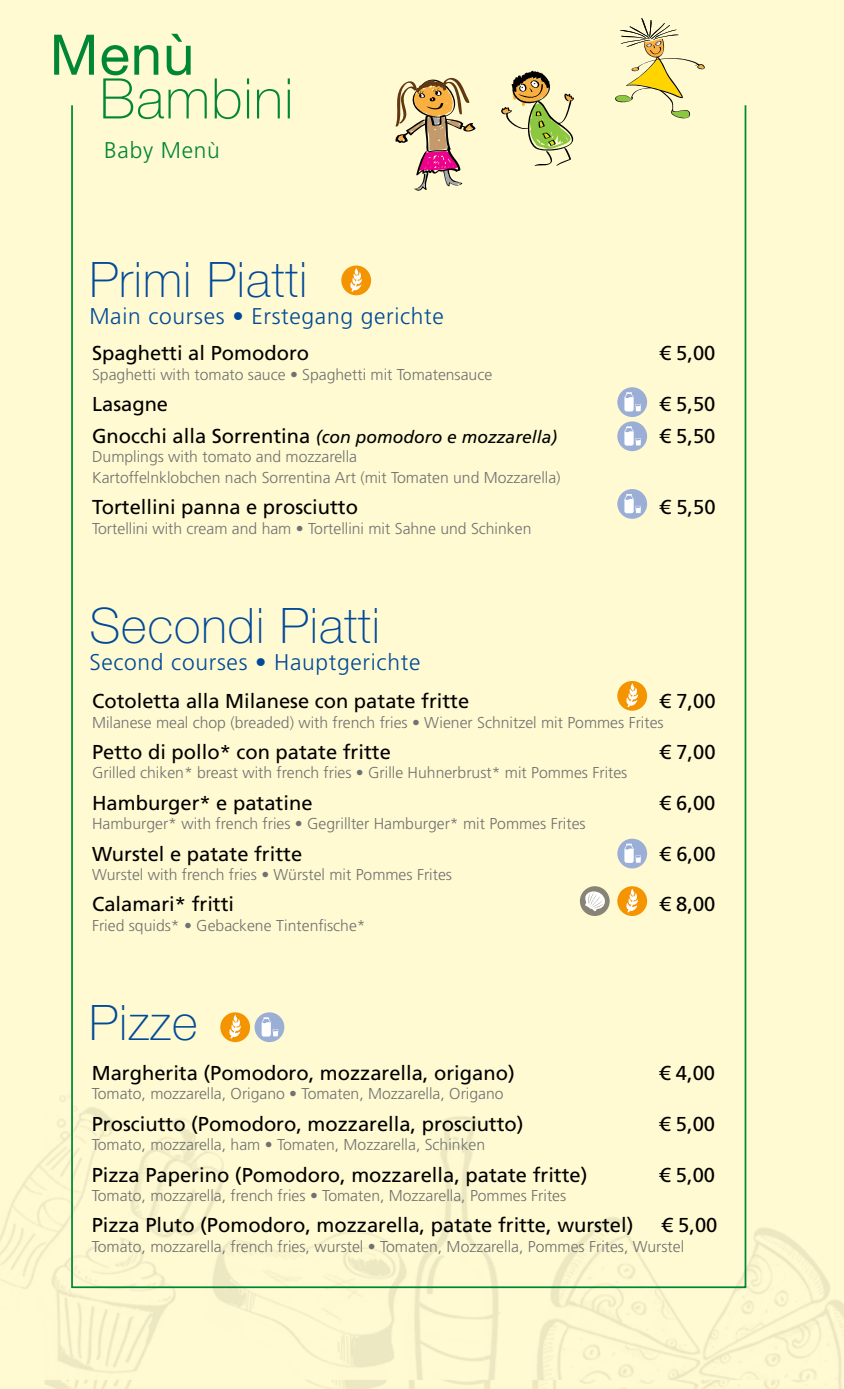
<style>
.page{position:relative;width:844px;height:1389px;background:#fff}
.page>*{position:absolute;margin:0;border:0;box-sizing:border-box;transform-origin:0 0}
.t1{font:100 56px "Helvetica Neue LT Std";letter-spacing:.02em;color:#008736}
.t2{font:56px "Helvetica Neue LT Std";color:#008736}
.t3{font:100 49px "Helvetica Neue LT Std";letter-spacing:.02em;color:#004a99}
.t4{font:300 22.75px "Frutiger LT Std";letter-spacing:.03em;color:#004a99}
.t5{font:300 22.75px "Frutiger LT Std";letter-spacing:.03em;color:#008736}
.t6{font:20.12px "Frutiger LT Std";color:#000}
.t7{font:italic 17.5px "Frutiger LT Std";color:#000}
.t8{font:300 15.75px/21px "Frutiger LT Std";color:#707172}
.s1{font-style:normal;font-size:20.12px}
</style>
<div class="page">
<div style="left:0;top:0;width:843px;height:1389px;background:#fffad1"></div>
<svg style="left:395px;top:78px;width:81px;height:113px"></svg>
<svg style="left:501px;top:70px;width:73px;height:96px"></svg>
<svg style="left:615px;top:18px;width:90px;height:101px"></svg>
<div style="left:341px;top:266px;width:30px;height:29px;background:#f39400;border-radius:50%"></div>
<svg style="left:350px;top:268px;width:12px;height:24px"></svg>
<div style="left:617px;top:681px;width:30px;height:30px;background:#f39400;border-radius:50%"></div>
<svg style="left:626px;top:683px;width:12px;height:24px"></svg>
<div style="left:220px;top:1012px;width:30px;height:30px;background:#f39400;border-radius:50%"></div>
<svg style="left:229px;top:1015px;width:12px;height:24px"></svg>
<div style="left:617px;top:387px;width:30px;height:30px;background:#9baed6;border-radius:50%"></div>
<svg style="left:624px;top:392px;width:17px;height:19px"></svg>
<div style="left:617px;top:421px;width:30px;height:30px;background:#9baed6;border-radius:50%"></div>
<svg style="left:624px;top:426px;width:17px;height:20px"></svg>
<div style="left:617px;top:489px;width:30px;height:30px;background:#9baed6;border-radius:50%"></div>
<svg style="left:624px;top:494px;width:17px;height:19px"></svg>
<div style="left:617px;top:839px;width:30px;height:29px;background:#9baed6;border-radius:50%"></div>
<svg style="left:624px;top:844px;width:17px;height:19px"></svg>
<div style="left:254px;top:1012px;width:30px;height:30px;background:#9baed6;border-radius:50%"></div>
<svg style="left:261px;top:1017px;width:17px;height:20px"></svg>
<div style="left:617px;top:886px;width:30px;height:30px;background:#f39400;border-radius:50%"></div>
<svg style="left:626px;top:888px;width:12px;height:25px"></svg>
<svg style="left:579px;top:886px;width:30px;height:30px"></svg>
<svg style="left:584px;top:891px;width:21px;height:21px"></svg>
<h1 class="t2" style="left:50px;top:21px;width:146px">Menù</h1>
<h1 class="t1" style="left:100px;top:67px;width:195px">Bambini</h1>
<h3 class="t5" style="left:104px;top:138px;width:117px">Baby Menù</h3>
<h2 class="t3" style="left:89px;top:252px;width:219px">Primi Piatti</h2>
<h3 class="t4" style="left:89px;top:304px;width:356px">Main courses • Erstegang gerichte</h3>
<p class="t6" style="left:92px;top:342px;width:218px">Spaghetti al Pomodoro</p>
<p class="t6" style="left:659px;top:342px;width:57px">€ 5,00</p>
<p class="t8" style="left:92px;top:364px;width:401px">Spaghetti with tomato sauce • Spaghetti mit Tomatensauce</p>
<p class="t6" style="left:92px;top:392px;width:78px">Lasagne</p>
<p class="t6" style="left:659px;top:392px;width:57px">€ 5,50</p>
<p class="t7" style="left:92px;top:426px;width:466px"><span class="s1">Gnocchi alla Sorrentina</span> (con pomodoro e mozzarella)</p>
<p class="t6" style="left:659px;top:424px;width:57px">€ 5,50</p>
<p class="t8" style="left:92px;top:446px;width:470px">Dumplings with tomato and mozzarella<br>Kartoffelnklobchen nach Sorrentina Art (mit Tomaten und Mozzarella)</p>
<p class="t6" style="left:92px;top:496px;width:267px">Tortellini panna e prosciutto</p>
<p class="t6" style="left:659px;top:496px;width:57px">€ 5,50</p>
<p class="t8" style="left:92px;top:518px;width:441px">Tortellini with cream and ham • Tortellini mit Sahne und Schinken</p>
<h2 class="t3" style="left:89px;top:597px;width:292px">Secondi Piatti</h2>
<h3 class="t4" style="left:89px;top:649px;width:332px">Second courses • Hauptgerichte</h3>
<p class="t6" style="left:92px;top:690px;width:378px">Cotoletta alla Milanese con patate fritte</p>
<p class="t6" style="left:659px;top:690px;width:57px">€ 7,00</p>
<p class="t8" style="left:92px;top:712px;width:573px">Milanese meal chop (breaded) with french fries • Wiener Schnitzel mit Pommes Frites</p>
<p class="t6" style="left:92px;top:740px;width:300px">Petto di pollo* con patate fritte</p>
<p class="t6" style="left:659px;top:740px;width:57px">€ 7,00</p>
<p class="t8" style="left:92px;top:763px;width:536px">Grilled chiken* breast with french fries • Grille Huhnerbrust* mit Pommes Frites</p>
<p class="t6" style="left:92px;top:791px;width:222px">Hamburger* e patatine</p>
<p class="t6" style="left:659px;top:791px;width:57px">€ 6,00</p>
<p class="t8" style="left:92px;top:814px;width:495px">Hamburger* with french fries • Gegrillter Hamburger* mit Pommes Frites</p>
<p class="t6" style="left:92px;top:842px;width:212px">Wurstel e patate fritte</p>
<p class="t6" style="left:659px;top:842px;width:57px">€ 6,00</p>
<p class="t8" style="left:92px;top:864px;width:361px">Wurstel with french fries • Würstel mit Pommes Frites</p>
<p class="t6" style="left:92px;top:893px;width:144px">Calamari* fritti</p>
<p class="t6" style="left:659px;top:893px;width:57px">€ 8,00</p>
<p class="t8" style="left:92px;top:915px;width:275px">Fried squids* • Gebackene Tintenfische*</p>
<h2 class="t3" style="left:89px;top:994px;width:110px">Pizze</h2>
<p class="t6" style="left:92px;top:1061px;width:424px">Margherita (Pomodoro, mozzarella, origano)</p>
<p class="t6" style="left:659px;top:1061px;width:57px">€ 4,00</p>
<p class="t8" style="left:92px;top:1084px;width:413px">Tomato, mozzarella, Origano • Tomaten, Mozzarella, Origano</p>
<p class="t6" style="left:92px;top:1112px;width:433px">Prosciutto (Pomodoro, mozzarella, prosciutto)</p>
<p class="t6" style="left:659px;top:1112px;width:57px">€ 5,00</p>
<p class="t8" style="left:92px;top:1135px;width:395px">Tomato, mozzarella, ham • Tomaten, Mozzarella, Schinken</p>
<p class="t6" style="left:92px;top:1163px;width:497px">Pizza Paperino (Pomodoro, mozzarella, patate fritte)</p>
<p class="t6" style="left:659px;top:1163px;width:57px">€ 5,00</p>
<p class="t8" style="left:92px;top:1185px;width:476px">Tomato, mozzarella, french fries • Tomaten, Mozzarella, Pommes Frites</p>
<p class="t6" style="left:92px;top:1214px;width:543px">Pizza Pluto (Pomodoro, mozzarella, patate fritte, wurstel)</p>
<p class="t6" style="left:661px;top:1214px;width:57px">€ 5,00</p>
<p class="t8" style="left:92px;top:1236px;width:594px">Tomato, mozzarella, french fries, wurstel • Tomaten, Mozzarella, Pommes Frites, Wurstel</p>
</div>
